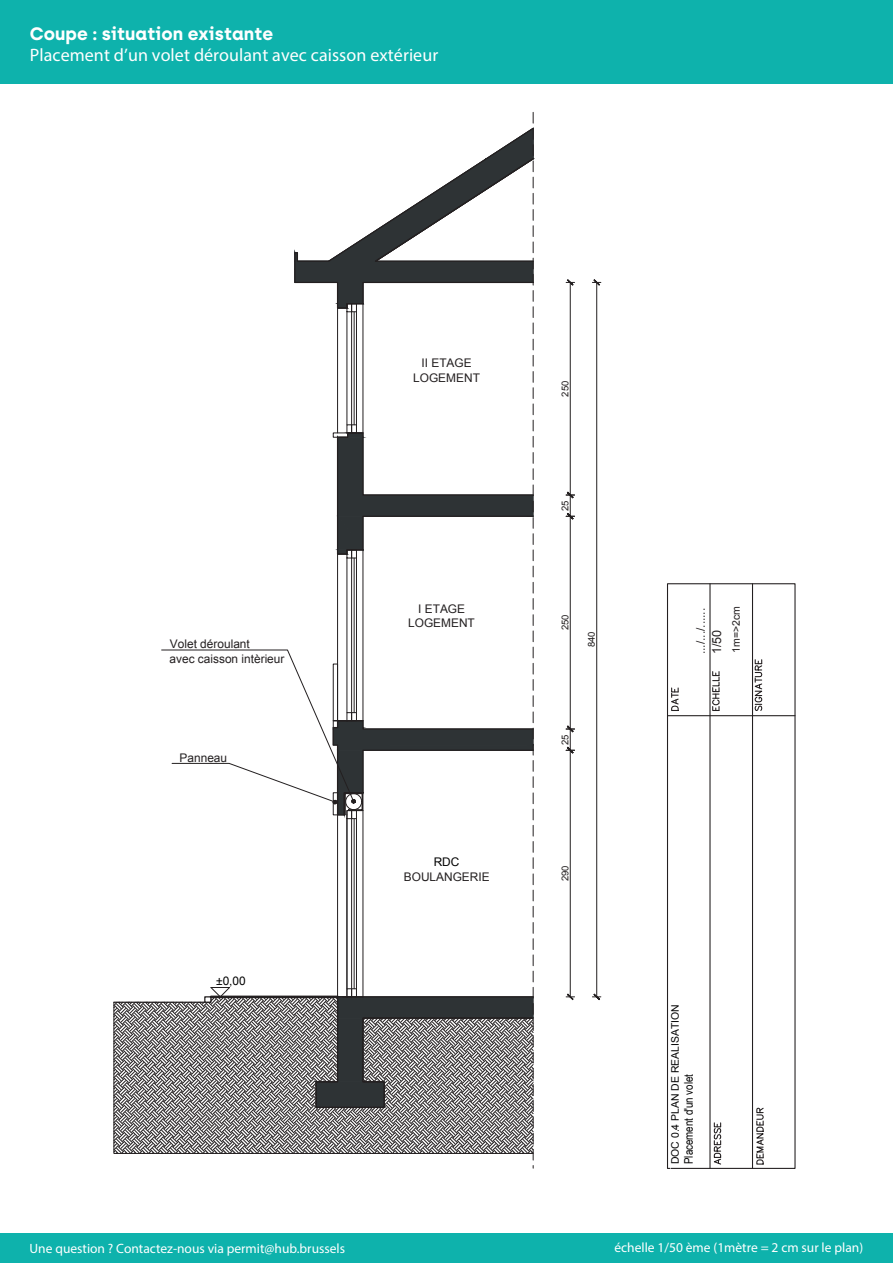
<style>
.page{position:relative;width:893px;height:1263px;background:#fff}
.page>*{position:absolute;margin:0;border:0;box-sizing:border-box;transform-origin:0 0}
.t1{font:18px "Myriad Pro";letter-spacing:.005em;color:#fff}
.t2{font:700 18px "Archia";color:#fff}
.t3{font:13.5px "Myriad Pro";color:#fff}
.t4{font:12.6px "Arial";color:#231f20}
.t5{font:11.85px/14.2px "Arial";color:#231f20;text-align:center}
.t6{font:11.85px "Arial Narrow";color:#000001}
.t7{font:11.85px "Arial";color:#000001}
.t8{font:10.5px "Arial";color:#231f20}
.t9{font:10.35px "Arial";color:#000001}
.t10{font:9.45px "Arial";color:#231f20}
</style>
<div class="page">
<div style="left:0;top:1233px;width:892px;height:30px;background:#0eb2ac"></div>
<div style="left:0;top:0;width:892px;height:83px;background:#0eb2ac"></div>
<hr style="left:354px;top:558px;width:1px;height:155px;background:#231f20">
<hr style="left:351px;top:558px;width:1px;height:155px;background:#231f20">
<hr style="left:356px;top:558px;width:1px;height:155px;background:#231f20">
<hr style="left:362px;top:550px;width:1px;height:171px;background:#231f20">
<hr style="left:337px;top:554px;width:1px;height:167px;background:#231f20">
<hr style="left:346px;top:558px;width:1px;height:155px;background:#231f20">
<hr style="left:354px;top:312px;width:1px;height:113px;background:#231f20">
<hr style="left:351px;top:312px;width:1px;height:113px;background:#231f20">
<hr style="left:356px;top:312px;width:1px;height:113px;background:#231f20">
<hr style="left:362px;top:304px;width:1px;height:129px;background:#231f20">
<hr style="left:337px;top:308px;width:1px;height:125px;background:#231f20">
<hr style="left:346px;top:312px;width:1px;height:113px;background:#231f20">
<svg style="left:332px;top:388px;width:202px;height:205px"></svg>
<svg style="left:533px;top:858px;width:1px;height:59px"></svg>
<svg style="left:294px;top:112px;width:241px;height:254px"></svg>
<hr style="left:570px;top:750px;width:1px;height:247px;background:#231f20">
<svg style="left:566px;top:993px;width:8px;height:7px"></svg>
<hr style="left:570px;top:516px;width:1px;height:213px;background:#231f20">
<hr style="left:570px;top:282px;width:1px;height:213px;background:#231f20">
<svg style="left:566px;top:279px;width:8px;height:7px"></svg>
<svg style="left:566px;top:725px;width:8px;height:29px"></svg>
<svg style="left:566px;top:492px;width:8px;height:28px"></svg>
<hr style="left:354px;top:819px;width:1px;height:170px;background:#231f20">
<hr style="left:351px;top:819px;width:1px;height:170px;background:#231f20">
<hr style="left:356px;top:819px;width:1px;height:170px;background:#231f20">
<hr style="left:362px;top:811px;width:1px;height:186px;background:#231f20">
<hr style="left:346px;top:819px;width:1px;height:170px;background:#231f20">
<svg style="left:114px;top:939px;width:420px;height:221px"></svg>
<hr style="left:596px;top:282px;width:1px;height:715px;background:#231f20">
<svg style="left:592px;top:993px;width:9px;height:7px"></svg>
<svg style="left:592px;top:279px;width:9px;height:7px"></svg>
<hr style="left:337px;top:793px;width:1px;height:204px;background:#231f20">
<svg style="left:161px;top:615px;width:373px;height:221px"></svg>
<div style="left:667px;top:583px;width:128px;height:586px;border:1px solid #231f20"></div>
<svg style="left:668px;top:687px;width:11px;height:25px"></svg>
<svg style="left:712px;top:671px;width:8px;height:40px"></svg>
<hr style="left:709px;top:584px;width:1px;height:584px;background:#231f20">
<hr style="left:667px;top:715px;width:128px;height:1px;background:#231f20">
<hr style="left:752px;top:584px;width:1px;height:584px;background:#231f20">
<svg style="left:713px;top:1122px;width:9px;height:43px"></svg>
<svg style="left:753px;top:1107px;width:11px;height:58px"></svg>
<svg style="left:753px;top:659px;width:10px;height:53px"></svg>
<h1 class="t2" style="left:30px;top:22px;width:245px">Coupe : situation existante</h1>
<h1 class="t1" style="left:30px;top:44px;width:410px">Placement d’un volet déroulant avec caisson extérieur</h1>
<p class="t5" style="left:413px;top:356px;width:68px">II ETAGE<br>LOGEMENT</p>
<p class="t10" style="left:559px;top:397px;width:17px;rotate:-90deg">250</p>
<p class="t10" style="left:559px;top:511px;width:12px;rotate:-90deg">25</p>
<p class="t5" style="left:408px;top:602px;width:68px">I ETAGE<br>LOGEMENT</p>
<p class="t10" style="left:559px;top:630px;width:17px;rotate:-90deg">250</p>
<p class="t5" style="left:170px;top:637px;width:81px">Volet déroulant</p>
<p class="t10" style="left:585px;top:647px;width:17px;rotate:-90deg">840</p>
<p class="t5" style="left:169px;top:651px;width:116px">avec caisson intèrieur</p>
<p class="t5" style="left:180px;top:751px;width:49px">Panneau</p>
<p class="t7" style="left:216px;top:973px;width:31px">±0,00</p>
<p class="t10" style="left:559px;top:745px;width:12px;rotate:-90deg">25</p>
<p class="t7" style="left:434px;top:854px;width:27px">RDC</p>
<p class="t5" style="left:404px;top:869px;width:87px">BOULANGERIE</p>
<p class="t10" style="left:559px;top:881px;width:17px;rotate:-90deg">290</p>
<p class="t5" style="left:693px;top:654px;width:48px;rotate:-90deg">.../.../......</p>
<p class="t4" style="left:708px;top:654px;width:26px;rotate:-90deg">1/50</p>
<p class="t8" style="left:729px;top:653px;width:48px;rotate:-90deg">1m=&gt;2cm</p>
<p class="t9" style="left:668px;top:1164px;width:161px;rotate:-90deg">DOC 0.4 PLAN DE REALISATION</p>
<p class="t6" style="left:680px;top:1164px;width:92px;rotate:-90deg">Placement d'un volet</p>
<p class="t3" style="left:30px;top:1240px;width:317px">Une question ? Contactez-nous via permit@hub.brussels</p>
<p class="t3" style="left:614px;top:1239px;width:250px">échelle 1/50 ème (1mètre = 2 cm sur le plan)</p>
</div>
